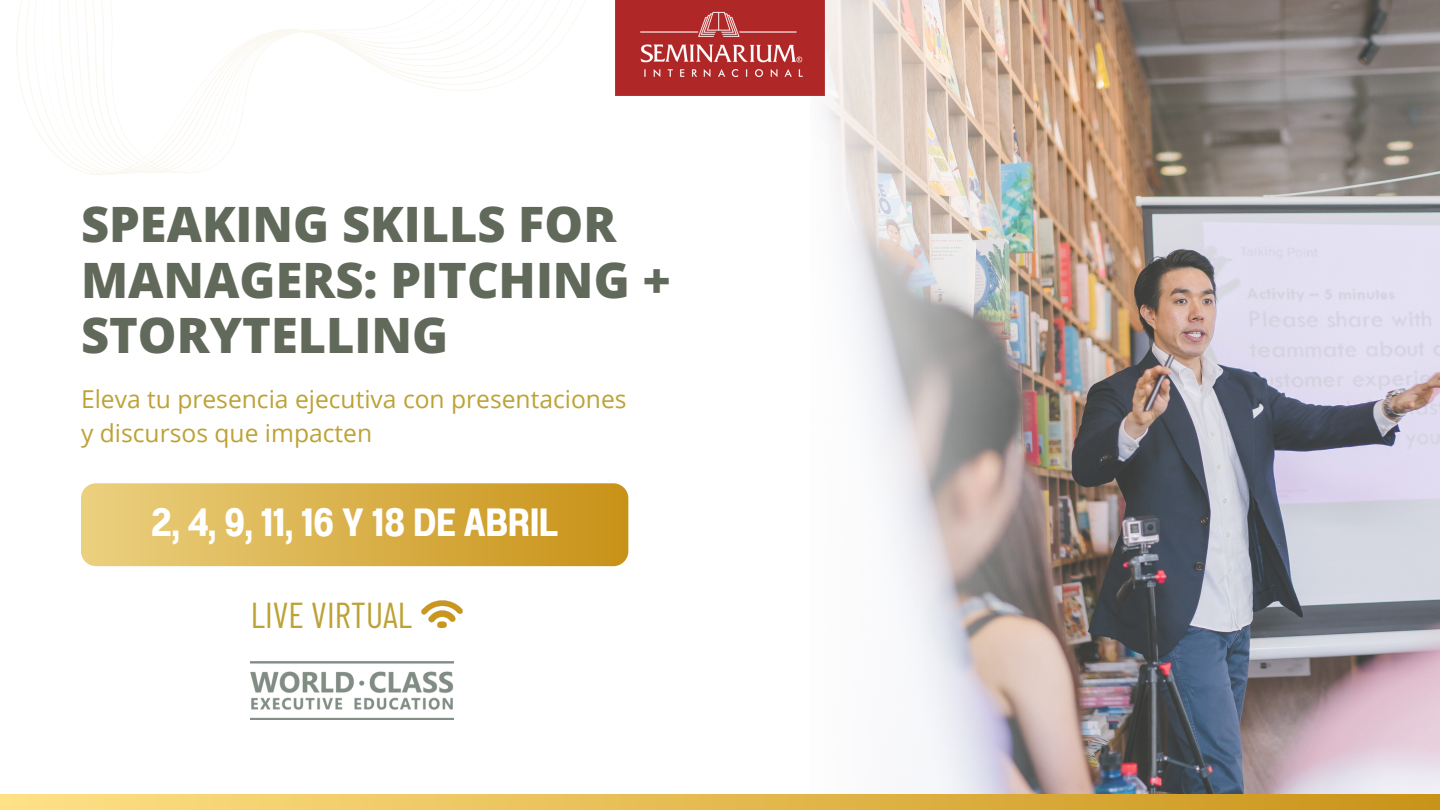
<style>
.page{position:relative;width:1440px;height:810px;background:#fff}
.page>*{position:absolute;margin:0;border:0;box-sizing:border-box;transform-origin:0 0}
.t1{font:800 48.8px/55.3px "Open Sans";color:#61695a}
.t2{font:39.4px "Anantason Bold Wd 62";color:#fff}
.t3{font:36px "Barlow Condensed";color:#bda236}
.t4{font:24.6px "Open Sans";color:#bda236}
</style>
<div class="page">
<img style="left:1345px;top:0;width:95px;height:794px">
<div style="left:81px;top:483px;width:547px;height:83px;background:linear-gradient(to right,#ebd07f,#c89217);border-radius:15px"></div>
<svg style="left:16px;top:0;width:570px;height:175px"></svg>
<img style="left:421px;top:600px;width:41px;height:28px">
<img style="left:251px;top:662px;width:202px;height:57px">
<img style="left:825px;top:0;width:520px;height:794px">
<img style="left:615px;top:0;width:210px;height:96px">
<div style="left:0;top:794px;width:1440px;height:16px;background:linear-gradient(to right,#ffe187,#c99319)"></div>
<p class="t1" style="left:81px;top:196px;width:591px">SPEAKING SKILLS FOR<br>MANAGERS: PITCHING +<br>STORYTELLING</p>
<h2 class="t4" style="left:81px;top:382px;width:547px">Eleva tu presencia ejecutiva con presentaciones</h2>
<h3 class="t4" style="left:81px;top:415px;width:293px">y discursos que impacten</h3>
<p class="t2" style="left:151px;top:500px;width:408px">2, 4, 9, 11, 16 Y 18 DE ABRIL</p>
<p class="t3" style="left:251px;top:592px;width:163px">LIVE VIRTUAL</p>
</div>
